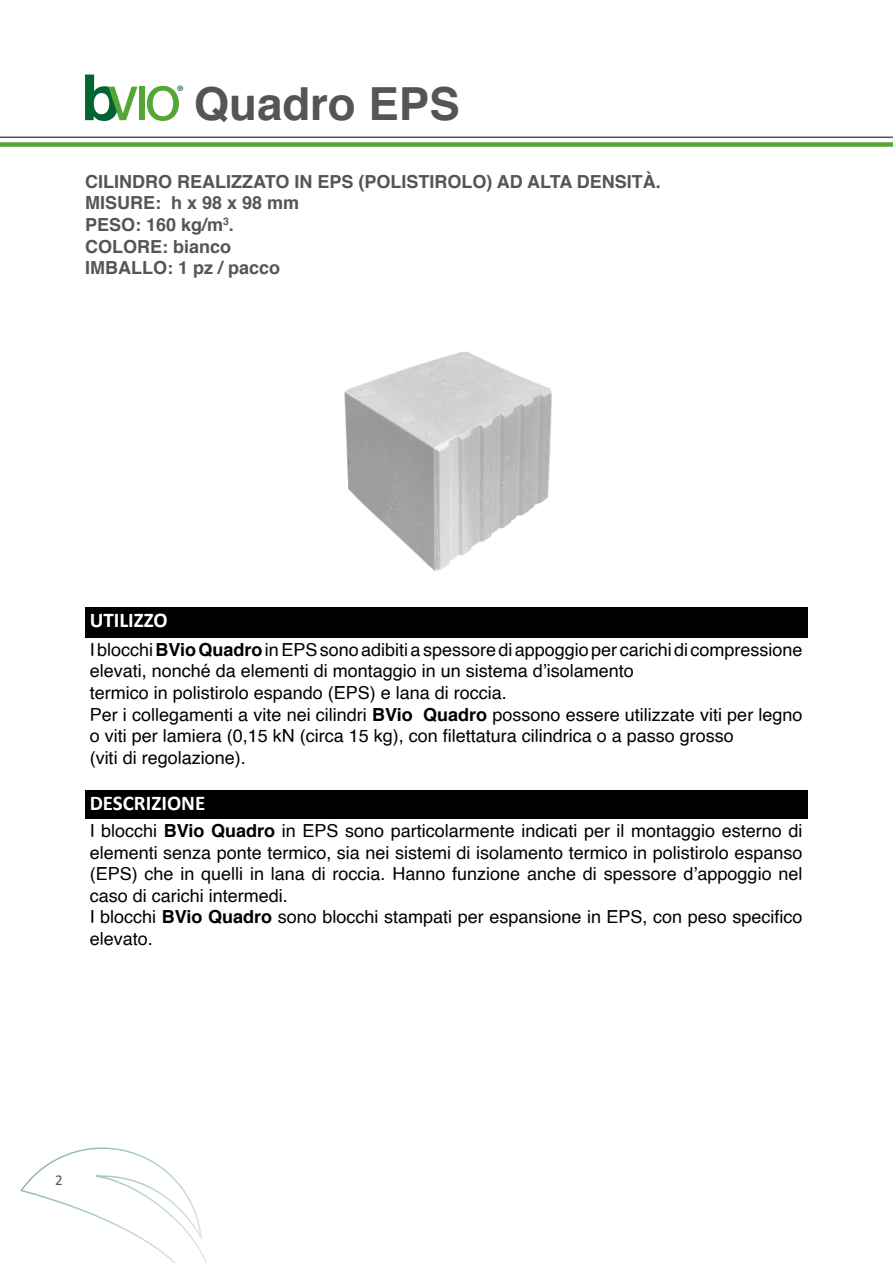
<style>
.page{position:relative;width:893px;height:1263px;background:#fff}
.page>*{position:absolute;margin:0;border:0;box-sizing:border-box;transform-origin:0 0}
.t1{font:700 45.6px "Helvetica";color:#545656}
.t2{font:700 21px "Calibri";color:#fff}
.t3{font:18px/21.6px "Helvetica";color:#000}
.t4{font:700 18px/21.6px "Helvetica";color:#545656}
.t5{font:16.8px "Myriad Pro";color:#006533}
.t6{font:15px "Calibri";color:#545656}
.s1{font-weight:700}
</style>
<div class="page">
<svg style="left:20px;top:1147px;width:187px;height:116px"></svg>
<hr style="left:0;top:137px;width:893px;height:1px;background:#545656">
<div style="left:0;top:142px;width:893px;height:5px;background:#56a637"></div>
<svg style="left:85px;top:75px;width:53px;height:46px"></svg>
<div style="left:139px;top:87px;width:6px;height:33px;background:#56a637"></div>
<svg style="left:147px;top:86px;width:32px;height:35px"></svg>
<div style="left:85px;top:607px;width:722px;height:31px;background:#000"></div>
<div style="left:85px;top:790px;width:722px;height:29px;background:#000"></div>
<img style="left:344px;top:351px;width:208px;height:220px">
<p class="t5" style="left:177px;top:81px;width:9px">®</p>
<h1 class="t1" style="left:194px;top:67px;width:268px">Quadro EPS</h1>
<p class="t4" style="left:85px;top:171px;width:577px">CILINDRO REALIZZATO IN EPS (POLISTIROLO) AD ALTA DENSITÀ.<br>MISURE: h x 98 x 98 mm<br>PESO: 160 kg/m<sup>3</sup>.<br>COLORE: bianco<br>IMBALLO: 1 pz / pacco</p>
<p class="t2" style="left:90px;top:605px;width:80px">UTILIZZO</p>
<p class="t3" style="left:90px;top:639px;width:714px">I blocchi <span class="s1">BVio Quadro</span> in EPS sono adibiti a spessore di appoggio per carichi di compressione elevati, nonché da elementi di montaggio in un sistema d’isolamento<br>termico in polistirolo espando (EPS) e lana di roccia.<br>Per i collegamenti a vite nei cilindri <span class="s1">BVio Quadro</span> possono essere utilizzate viti per legno o viti per lamiera (0,15 kN (circa 15 kg), con filettatura cilindrica o a passo grosso<br>(viti di regolazione).</p>
<p class="t2" style="left:90px;top:789px;width:117px">DESCRIZIONE</p>
<p class="t3" style="left:90px;top:820px;width:714px">I blocchi <span class="s1">BVio Quadro</span> in EPS sono particolarmente indicati per il montaggio esterno di elementi senza ponte termico, sia nei sistemi di isolamento termico in polistirolo espanso (EPS) che in quelli in lana di roccia. Hanno funzione anche di spessore d’appoggio nel caso di carichi intermedi.<br>I blocchi <span class="s1">BVio Quadro</span> sono blocchi stampati per espansione in EPS, con peso specifico elevato.</p>
<p class="t6" style="left:55px;top:1171px;width:9px">2</p>
</div>
